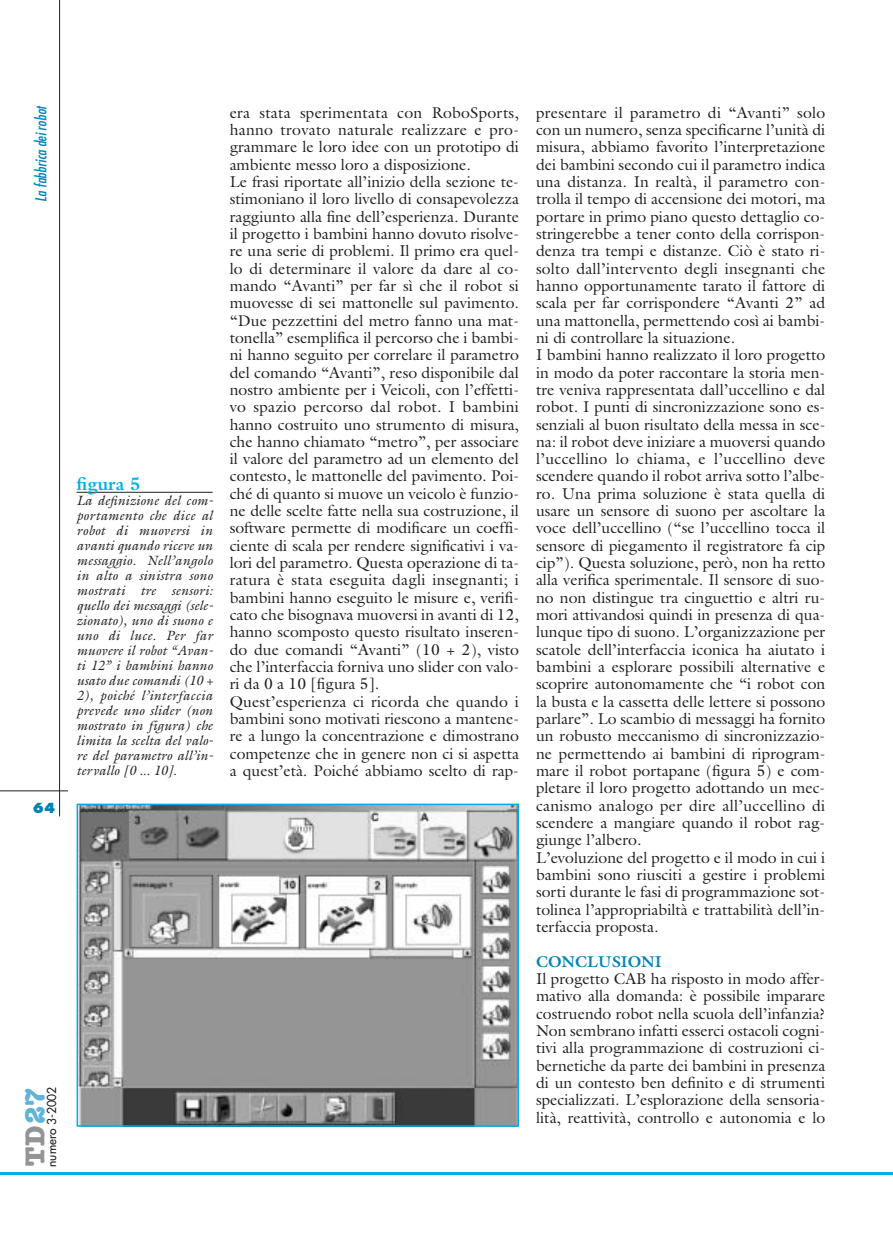
<style>
.page{position:relative;width:893px;height:1233px;background:#fff}
.page>*{position:absolute;margin:0;border:0;box-sizing:border-box;transform-origin:0 0}
.t1{font:700 27.45px "American Typewriter";color:#939497}
.t2{font:700 18px "Galliard";color:#00adef}
.t3{font:15.75px/17.2px "Galliard";color:#231f1f}
.t4{font:700 15.75px "Galliard";color:#0084b6}
.t5{font:italic condensed 15px "Futura";color:#0084b6}
.t6{font:italic 13.5px/15px "Galliard";color:#231f1f;text-align:justify}
.t7{font:800 13.5px "Futura";color:#0084b6}
.t8{font:12px "Futura";color:#231f1f}
.s1{color:#5fb4d7}
</style>
<div class="page">
<hr style="left:0;top:1172px;width:892px;height:3px;background:#00adef">
<hr style="left:59px;top:0;width:1px;height:816px;background:#231f1f">
<hr style="left:0;top:790px;width:68px;height:1px;background:#231f1f">
<img style="left:80px;top:807px;width:436px;height:317px">
<div style="left:77px;top:804px;width:442px;height:323px;border:2px solid #00adef"></div>
<hr style="left:77px;top:492px;width:136px;height:1px;background:#231f1f">
<p class="t5" style="left:34px;top:202px;width:98px;rotate:-90deg">La fabbrica dei robot</p>
<p class="t7" style="left:33px;top:802px;width:24px">64</p>
<h1 class="t1" style="left:26px;top:1166px;width:79px;rotate:-90deg">TD<span class="s1">27</span></h1>
<p class="t8" style="left:46px;top:1167px;width:82px;rotate:-90deg">numero 3-2002</p>
<p class="t2" style="left:77px;top:477px;width:66px">figura 5</p>
<p class="t6" style="left:77px;top:494px;width:138px">La definizione del com&shy;portamento che dice al robot di muoversi in avanti quando riceve un messaggio. Nell’angolo in alto a sinistra sono mostrati tre sensori: quello dei messaggi (sele&shy;zionato), uno di suono e uno di luce. Per far muovere il robot “Avan&shy;ti 12” i bambini hanno usato due comandi (10 + 2), poiché l’interfaccia prevede uno slider (non mostrato in figura) che limita la scelta del valo&shy;re del parametro all’in&shy;tervallo [0 ... 10].</p>
<p class="t3" style="left:230px;top:105px;width:291px">era stata sperimentata con RoboSports, hanno trovato naturale realizzare e pro&shy;grammare le loro idee con un prototipo di ambiente messo loro a disposizione.<br>Le frasi riportate all’inizio della sezione te&shy;stimoniano il loro livello di consapevolezza raggiunto alla fine dell’esperienza. Durante il progetto i bambini hanno dovuto risolve&shy;re una serie di problemi. Il primo era quel&shy;lo di determinare il valore da dare al co&shy;mando “Avanti” per far sì che il robot si muovesse di sei mattonelle sul pavimento. “Due pezzettini del metro fanno una mat&shy;tonella” esemplifica il percorso che i bambi&shy;ni hanno seguito per correlare il parametro del comando “Avanti”, reso disponibile dal nostro ambiente per i Veicoli, con l’effetti&shy;vo spazio percorso dal robot. I bambini hanno costruito uno strumento di misura, che hanno chiamato “metro”, per associare il valore del parametro ad un elemento del contesto, le mattonelle del pavimento. Poi&shy;ché di quanto si muove un veicolo è funzio&shy;ne delle scelte fatte nella sua costruzione, il software permette di modificare un coeffi&shy;ciente di scala per rendere significativi i va&shy;lori del parametro. Questa operazione di ta&shy;ratura è stata eseguita dagli insegnanti; i bambini hanno eseguito le misure e, verifi&shy;cato che bisognava muoversi in avanti di 12, hanno scomposto questo risultato inseren&shy;do due comandi “Avanti” (10 + 2), visto che l’interfaccia forniva uno slider con valo&shy;ri da 0 a 10 [figura 5].<br>Quest’esperienza ci ricorda che quando i bambini sono motivati riescono a mantene&shy;re a lungo la concentrazione e dimostrano competenze che in genere non ci si aspetta a quest’età. Poiché abbiamo scelto di rap-</p>
<p class="t3" style="left:536px;top:105px;width:291px">presentare il parametro di “Avanti” solo con un numero, senza specificarne l’unità di misura, abbiamo favorito l’interpretazione dei bambini secondo cui il parametro indica una distanza. In realtà, il parametro con&shy;trolla il tempo di accensione dei motori, ma portare in primo piano questo dettaglio co&shy;stringerebbe a tener conto della corrispon&shy;denza tra tempi e distanze. Ciò è stato ri&shy;solto dall’intervento degli insegnanti che hanno opportunamente tarato il fattore di scala per far corrispondere “Avanti 2” ad una mattonella, permettendo così ai bambi&shy;ni di controllare la situazione.<br>I bambini hanno realizzato il loro progetto in modo da poter raccontare la storia men&shy;tre veniva rappresentata dall’uccellino e dal robot. I punti di sincronizzazione sono es&shy;senziali al buon risultato della messa in sce&shy;na: il robot deve iniziare a muoversi quando l’uccellino lo chiama, e l’uccellino deve scendere quando il robot arriva sotto l’albe&shy;ro. Una prima soluzione è stata quella di usare un sensore di suono per ascoltare la voce dell’uccellino (“se l’uccellino tocca il sensore di piegamento il registratore fa cip cip”). Questa soluzione, però, non ha retto alla verifica sperimentale. Il sensore di suo&shy;no non distingue tra cinguettio e altri ru&shy;mori attivandosi quindi in presenza di qua&shy;lunque tipo di suono. L’organizzazione per scatole dell’interfaccia iconica ha aiutato i bambini a esplorare possibili alternative e scoprire autonomamente che “i robot con la busta e la cassetta delle lettere si possono parlare”. Lo scambio di messaggi ha fornito un robusto meccanismo di sincronizzazio&shy;ne permettendo ai bambini di riprogram&shy;mare il robot portapane (figura 5) e com&shy;pletare il loro progetto adottando un mec&shy;canismo analogo per dire all’uccellino di scendere a mangiare quando il robot rag&shy;giunge l’albero.<br>L’evoluzione del progetto e il modo in cui i bambini sono riusciti a gestire i problemi sorti durante le fasi di programmazione sot&shy;tolinea l’appropriabiltà e trattabilità dell’in&shy;terfaccia proposta.</p>
<p class="t4" style="left:536px;top:955px;width:127px">CONCLUSIONI</p>
<p class="t3" style="left:536px;top:972px;width:291px;text-align:justify">Il progetto CAB ha risposto in modo affer&shy;mativo alla domanda: è possibile imparare costruendo robot nella scuola dell’infanzia?<br>Non sembrano infatti esserci ostacoli cogni&shy;tivi alla programmazione di costruzioni ci&shy;bernetiche da parte dei bambini in presenza di un contesto ben definito e di strumenti specializzati. L’esplorazione della sensoria&shy;lità, reattività, controllo e autonomia e lo</p>
</div>
